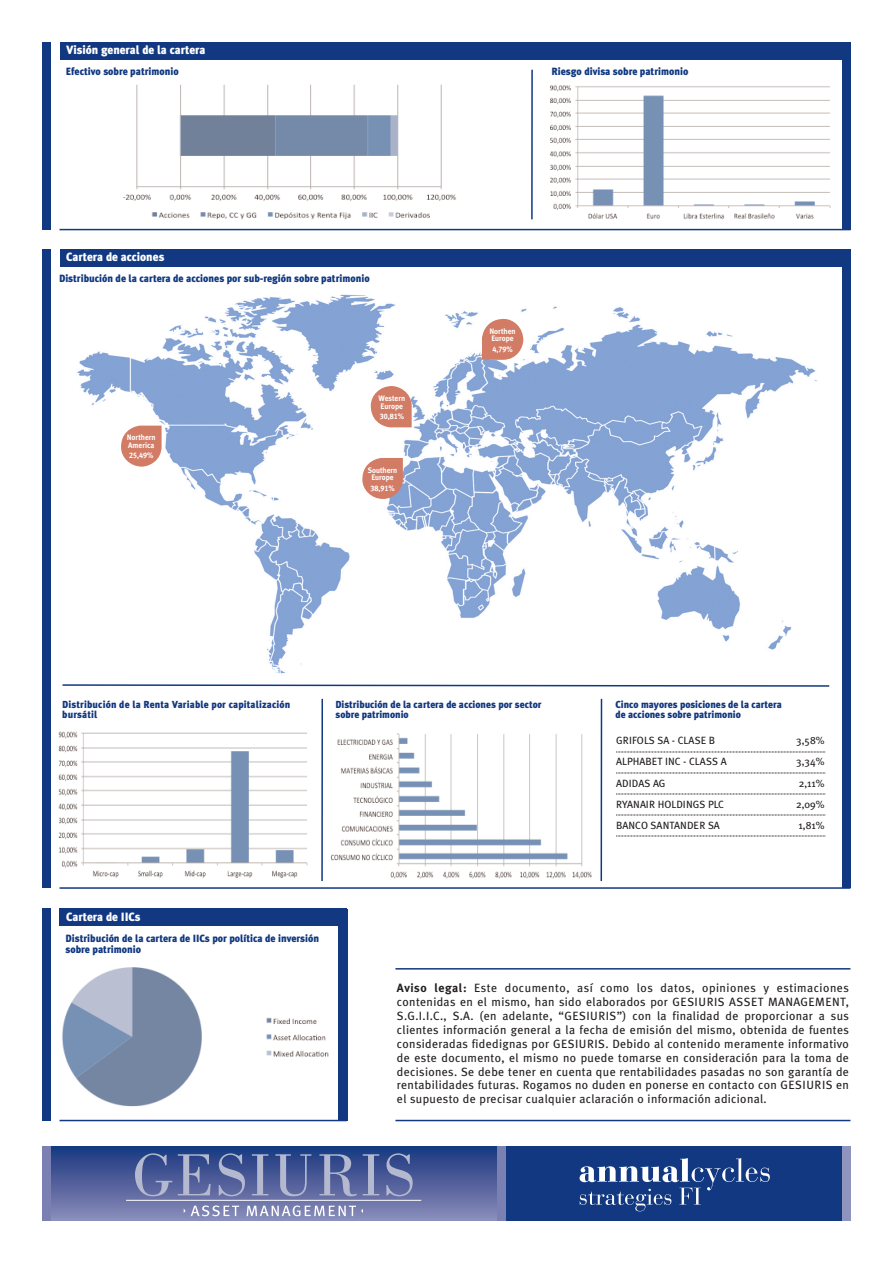
<style>
.page{position:relative;width:893px;height:1263px;background:#fff}
.page>*{position:absolute;margin:0;border:0;box-sizing:border-box;transform-origin:0 0}
.t1{font:12px/14px "Meta Plus";letter-spacing:.025em;color:#231f20;text-align:justify}
.t2{font:900 12px "Meta Plus";color:#fff;scale:.95 1}
.t3{font:900 10.5px/10.5px "Meta Plus";color:#113880;scale:.95 1}
.t4{font:10.5px "Meta Plus";color:#231f20}
.t5{font:900 10.2px/10.5px "Meta Plus";color:#113880;scale:.95 1}
.t6{font:700 7.95px/7.5px "Meta Plus";color:#fff;scale:.95 1}
.t7{font:7.95px "Meta Plus Bold Caps";color:#fff;scale:.95 1}
.s1{font-weight:700}
</style>
<div class="page">
<img style="left:550px;top:85px;width:281px;height:134px">
<img style="left:123px;top:84px;width:334px;height:136px">
<hr style="left:60px;top:229px;width:790px;height:1px;background:#113880">
<div style="left:60px;top:43px;width:790px;height:17px;background:#113880"></div>
<hr style="left:531px;top:70px;width:2px;height:149px;background:#113880">
<img style="left:62px;top:967px;width:267px;height:140px">
<div style="left:43px;top:43px;width:8px;height:187px;background:#113880"></div>
<div style="left:842px;top:43px;width:8px;height:187px;background:#113880"></div>
<hr style="left:60px;top:1120px;width:287px;height:1px;background:#113880">
<div style="left:60px;top:909px;width:287px;height:17px;background:#113880"></div>
<div style="left:43px;top:908px;width:8px;height:212px;background:#113880"></div>
<div style="left:338px;top:909px;width:10px;height:211px;background:#113880"></div>
<hr style="left:395px;top:1120px;width:455px;height:1px;background:#113880">
<hr style="left:395px;top:968px;width:455px;height:1px;background:#113880">
<img style="left:59px;top:731px;width:249px;height:147px">
<img style="left:77px;top:294px;width:740px;height:380px">
<div style="left:60px;top:249px;width:790px;height:17px;background:#113880"></div>
<div style="left:43px;top:249px;width:8px;height:639px;background:#113880"></div>
<img style="left:331px;top:733px;width:261px;height:146px">
<hr style="left:321px;top:699px;width:2px;height:182px;background:#113880">
<svg style="left:62px;top:684px;width:768px;height:3px"></svg>
<hr style="left:600px;top:699px;width:2px;height:182px;background:#113880">
<svg style="left:121px;top:426px;width:41px;height:41px"></svg>
<svg style="left:362px;top:458px;width:41px;height:41px;background:#d38d7c"></svg>
<div style="left:842px;top:249px;width:8px;height:639px;background:#113880"></div>
<hr style="left:60px;top:887px;width:790px;height:2px;background:#113880">
<svg style="left:616px;top:752px;width:209px;height:1px"></svg>
<svg style="left:616px;top:773px;width:209px;height:1px"></svg>
<svg style="left:616px;top:794px;width:209px;height:1px"></svg>
<svg style="left:616px;top:815px;width:209px;height:1px"></svg>
<svg style="left:616px;top:836px;width:209px;height:1px"></svg>
<div style="left:43px;top:1146px;width:807px;height:74px;background:#113880"></div>
<div style="left:43px;top:1146px;width:459px;height:74px;background:linear-gradient(to bottom,#17367f,#8a8ab8)"></div>
<svg style="left:135px;top:1153px;width:37px;height:43px;background:#5e6da2"></svg>
<svg style="left:178px;top:1154px;width:33px;height:41px"></svg>
<svg style="left:219px;top:1153px;width:26px;height:43px"></svg>
<svg style="left:252px;top:1154px;width:16px;height:41px"></svg>
<svg style="left:275px;top:1154px;width:36px;height:42px;background:#5f6ea2"></svg>
<svg style="left:319px;top:1154px;width:38px;height:42px;background:#6b78a8"></svg>
<svg style="left:363px;top:1154px;width:16px;height:41px"></svg>
<svg style="left:386px;top:1153px;width:27px;height:43px"></svg>
<hr style="left:126px;top:1200px;width:295px;height:1px;background:#fff">
<svg style="left:184px;top:1205px;width:55px;height:11px"></svg>
<svg style="left:247px;top:1205px;width:116px;height:11px"></svg>
<div style="left:842px;top:1146px;width:8px;height:74px;background:#8f94be"></div>
<div style="left:497px;top:1146px;width:9px;height:74px;background:#7a81b2"></div>
<div style="left:43px;top:1146px;width:8px;height:74px;background:#7a81b2"></div>
<svg style="left:580px;top:1158px;width:190px;height:53px"></svg>
<svg style="left:371px;top:386px;width:41px;height:41px;background:#d8907d"></svg>
<svg style="left:482px;top:319px;width:41px;height:41px;background:#d8907d"></svg>
<p class="t2" style="left:66px;top:43px;width:148px">Visión general de la cartera</p>
<p class="t3" style="left:66px;top:66px;width:120px">Efectivo sobre patrimonio</p>
<p class="t3" style="left:551px;top:66px;width:146px">Riesgo divisa sobre patrimonio</p>
<p class="t2" style="left:66px;top:250px;width:105px">Cartera de acciones</p>
<p class="t3" style="left:59px;top:273px;width:328px">Distribución de la cartera de acciones por sub-región sobre patrimonio</p>
<p class="t6" style="left:127px;top:434px;width:32px">Northern<br>America</p>
<p class="t7" style="left:129px;top:451px;width:27px">25,49%</p>
<p class="t6" style="left:379px;top:395px;width:29px">Western<br>Europe</p>
<p class="t7" style="left:380px;top:412px;width:27px">30,81%</p>
<p class="t6" style="left:368px;top:466px;width:33px;text-align:center">Southern<br>Europe</p>
<p class="t7" style="left:370px;top:483px;width:27px">38,91%</p>
<p class="t6" style="left:489px;top:327px;width:29px">Northen<br>Europe</p>
<p class="t7" style="left:492px;top:344px;width:23px">4,79%</p>
<p class="t5" style="left:62px;top:699px;width:242px">Distribución de la Renta Variable por capitalización bursátil</p>
<p class="t5" style="left:335px;top:699px;width:218px">Distribución de la cartera de acciones por sector sobre patrimonio</p>
<p class="t5" style="left:616px;top:699px;width:176px">Cinco mayores posiciones de la cartera de acciones sobre patrimonio</p>
<p class="t4" style="left:616px;top:735px;width:101px">GRIFOLS SA - CLASE B</p>
<p class="t4" style="left:796px;top:735px;width:30px">3,58%</p>
<p class="t4" style="left:616px;top:756px;width:112px">ALPHABET INC - CLASS A</p>
<p class="t4" style="left:796px;top:756px;width:30px">3,34%</p>
<p class="t4" style="left:616px;top:777px;width:51px">ADIDAS AG</p>
<p class="t4" style="left:799px;top:777px;width:27px">2,11%</p>
<p class="t4" style="left:616px;top:798px;width:109px">RYANAIR HOLDINGS PLC</p>
<p class="t4" style="left:796px;top:798px;width:30px">2,09%</p>
<p class="t4" style="left:616px;top:819px;width:105px">BANCO SANTANDER SA</p>
<p class="t4" style="left:799px;top:819px;width:27px">1,81%</p>
<p class="t2" style="left:66px;top:909px;width:80px">Cartera de IICs</p>
<p class="t3" style="left:66px;top:933px;width:268px">Distribución de la cartera de IICs por política de inversión sobre patrimonio</p>
<p class="t1" style="left:397px;top:981px;width:453px"><span class="s1">Aviso legal:</span> Este documento, así como los datos, opiniones y estimaciones contenidas en el mismo, han sido elaborados por GESIURIS ASSET MANAGEMENT, S.G.I.I.C., S.A. (en adelante, “GESIURIS”) con la finalidad de proporcionar a sus clientes información general a la fecha de emisión del mismo, obtenida de fuentes consideradas fidedignas por GESIURIS. Debido al contenido meramente informativo de este documento, el mismo no puede tomarse en consideración para la toma de decisiones. Se debe tener en cuenta que rentabilidades pasadas no son garantía de rentabilidades futuras. Rogamos no duden en ponerse en contacto con GESIURIS en el supuesto de precisar cualquier aclaración o información adicional.</p>
</div>
